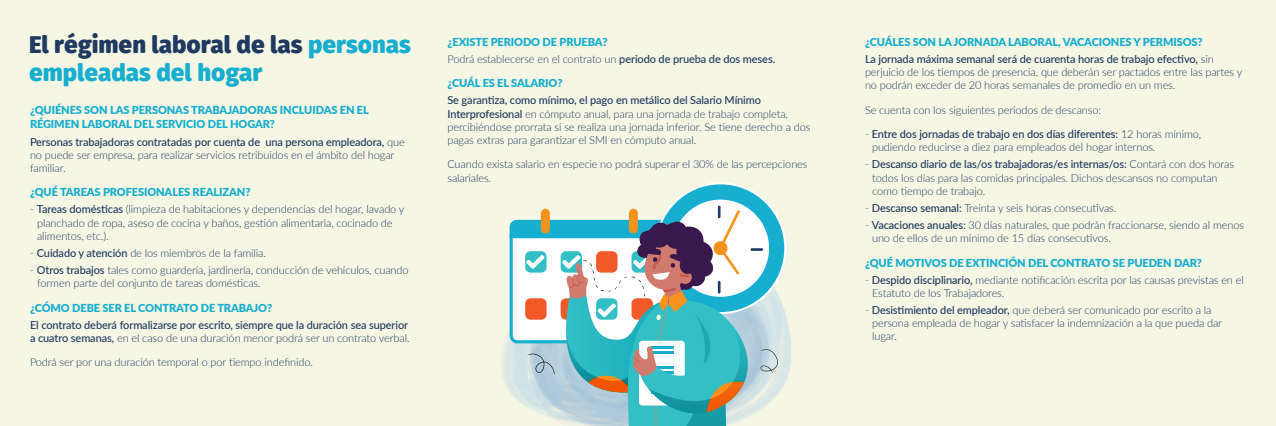
<style>
.page{position:relative;width:1276px;height:426px;background:#fff}
.page>*{position:absolute;margin:0;border:0;box-sizing:border-box;transform-origin:0 0}
.t1{font:900 24px/28px "Gardenia";color:#17aed0}
.t2{font:300 11px/13.2px "Lato";letter-spacing:-.01em;color:#1f3960}
.t3{font:500 11px/17px "Lato";letter-spacing:-.01em;color:#1f3960}
.t4{font:900 11px/14px "Lato";letter-spacing:-.01em;color:#17aed0}
.s1{color:#1f3960}
.s2{font-weight:500}
.s3{font-weight:300}
.s4{font-weight:900;color:#17aed0}
</style>
<div class="page">
<div style="left:0;top:0;width:1276px;height:425px;background:#f6f6e4"></div>
<svg style="left:502px;top:233px;width:289px;height:155px"></svg>
<svg style="left:656px;top:183px;width:129px;height:129px;background:#33b8d5"></svg>
<svg style="left:672px;top:199px;width:97px;height:97px"></svg>
<svg style="left:509px;top:205px;width:270px;height:220px;background:#9dc5c8"></svg>
<h1 class="t1" style="left:29px;top:31px;width:383px"><span class="s1">El régimen laboral de las</span> personas empleadas del hogar</h1>
<p class="t4" style="left:30px;top:103px;width:340px">¿QUIÉNES SON LAS PERSONAS TRABAJADORAS INCLUIDAS EN EL<br>RÉGIMEN LABORAL DEL SERVICIO DEL HOGAR?</p>
<p class="t2" style="left:30px;top:134px;width:376px"><span class="s2">Personas trabajadoras contratadas por cuenta de una persona empleadora,</span> que no puede ser empresa, para realizar servicios retribuidos en el ámbito del hogar familiar.</p>
<p class="t4" style="left:30px;top:185px;width:222px">¿QUÉ TAREAS PROFESIONALES REALIZAN?</p>
<p class="t2" style="left:37px;top:202px;width:369px;text-indent:-7px">- <span class="s2">Tareas domésticas</span> (limpieza de habitaciones y dependencias del hogar, lavado y planchado de ropa, aseso de cocina y baños, gestión alimentaria, cocinado de alimentos, etc.).</p>
<p class="t2" style="left:30px;top:245px;width:238px">- <span class="s2">Cuidado y atención</span> de los miembros de la familia.</p>
<p class="t2" style="left:37px;top:262px;width:373px;text-indent:-7px">- <span class="s2">Otros trabajos</span> tales como guardería, jardinería, conducción de vehículos, cuando formen parte del conjunto de tareas domésticas.</p>
<p class="t4" style="left:30px;top:300px;width:244px">¿CÓMO DEBE SER EL CONTRATO DE TRABAJO?</p>
<p class="t3" style="left:30px;top:317px;width:381px;line-height:13.2px">El contrato deberá formalizarse por escrito, siempre que la duración sea superior a cuatro semanas, <span class="s3">en el caso de una duración menor podrá ser un contrato verbal.</span></p>
<p class="t2" style="left:30px;top:355px;width:284px">Podrá ser por una duración temporal o por tiempo indefinido.</p>
<p class="t2" style="left:447px;top:33px;width:329px;line-height:17px"><span class="s4">¿EXISTE PERIODO DE PRUEBA?<br></span>Podrá establecerse en el contrato un <span class="s2">periodo de prueba de dos meses.</span></p>
<p class="t4" style="left:447px;top:76px;width:117px">¿CUÁL ES EL SALARIO?</p>
<p class="t2" style="left:447px;top:93px;width:364px"><span class="s2">Se garantiza, como mínimo, el pago en metálico del Salario Mínimo Interprofesional</span> en cómputo anual, para una jornada de trabajo completa, percibiéndose prorrata si se realiza una jornada inferior. Se tiene derecho a dos pagas extras para garantizar el SMI en cómputo anual.</p>
<p class="t2" style="left:447px;top:157px;width:362px">Cuando exista salario en especie no podrá superar el 30% de las percepciones salariales.</p>
<p class="t3" style="left:865px;top:33px;width:350px"><span class="s4">¿CUÁLES SON LA JORNADA LABORAL, VACACIONES Y PERMISOS?<br></span>La jornada máxima semanal será de cuarenta horas de trabajo efectivo, <span class="s3">sin</span></p>
<p class="t2" style="left:865px;top:65px;width:379px">perjuicio de los tiempos de presencia, que deberán ser pactados entre las partes y no podrán exceder de 20 horas semanales de promedio en un mes.</p>
<p class="t2" style="left:865px;top:103px;width:238px">Se cuenta con los siguientes periodos de descanso:</p>
<p class="t2" style="left:872px;top:127px;width:331px;text-indent:-7px">- <span class="s2">Entre dos jornadas de trabajo en dos días diferentes:</span> 12 horas mínimo, pudiendo reducirse a diez para empleados del hogar internos.</p>
<p class="t2" style="left:872px;top:157px;width:363px;text-indent:-7px">- <span class="s2">Descanso diario de las/os trabajadoras/es internas/os:</span> Contará con dos horas todos los días para las comidas principales. Dichos descansos no computan como tiempo de trabajo.</p>
<p class="t2" style="left:865px;top:201px;width:253px">- <span class="s2">Descanso semanal:</span> Treinta y seis horas consecutivas.</p>
<p class="t2" style="left:872px;top:218px;width:373px;text-indent:-7px">- <span class="s2">Vacaciones anuales:</span> 30 días naturales, que podrán fraccionarse, siendo al menos uno de ellos de un mínimo de 15 días consecutivos.</p>
<p class="t4" style="left:865px;top:255px;width:338px">¿QUÉ MOTIVOS DE EXTINCIÓN DEL CONTRATO SE PUEDEN DAR?</p>
<p class="t2" style="left:872px;top:272px;width:373px;text-indent:-7px">- <span class="s2">Despido disciplinario,</span> mediante notificación escrita por las causas previstas en el<br>Estatuto de los Trabajadores.</p>
<p class="t2" style="left:872px;top:302px;width:351px;text-indent:-7px">- <span class="s2">Desistimiento del empleador,</span> que deberá ser comunicado por escrito a la persona empleada de hogar y satisfacer la indemnización a la que pueda dar lugar.</p>
</div>
